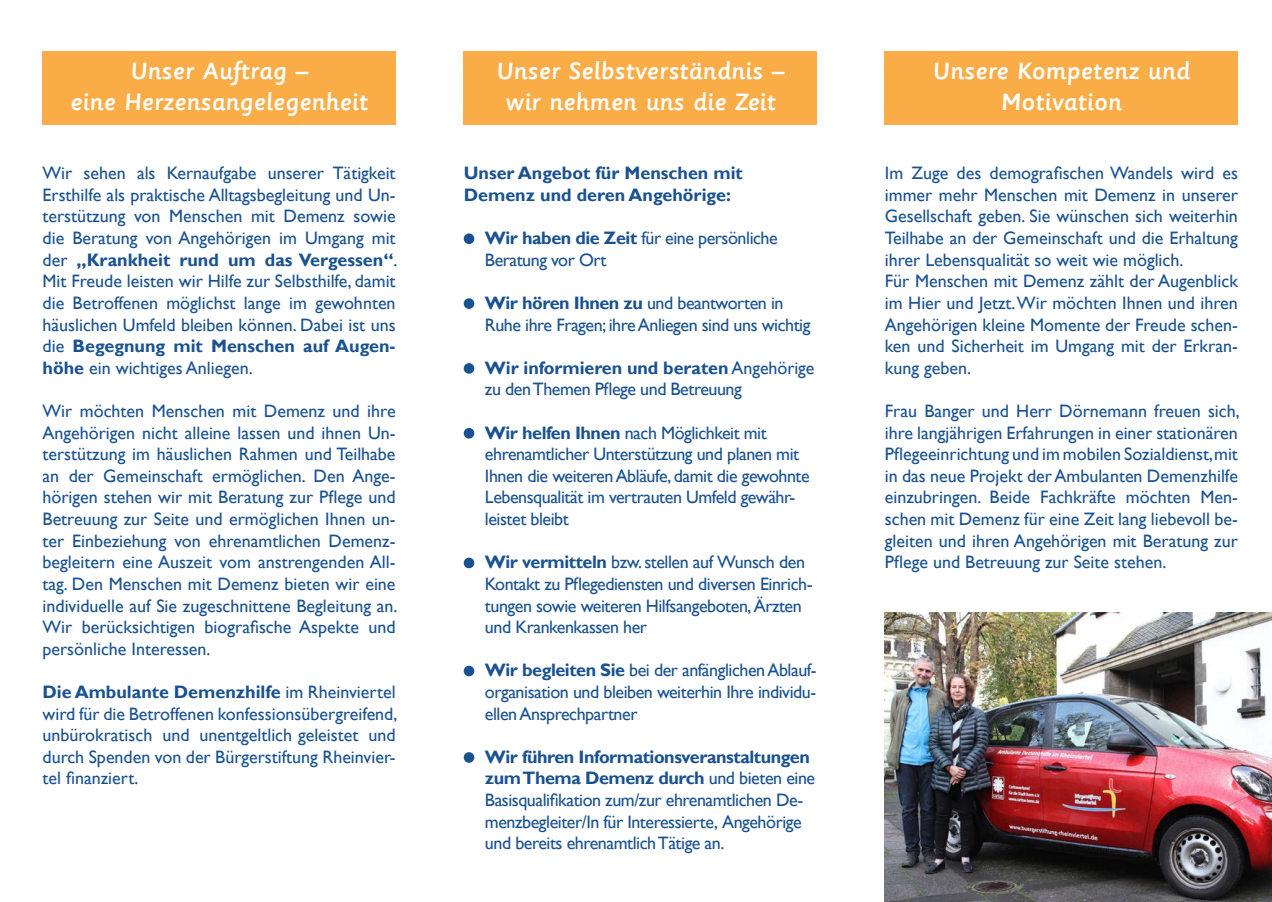
<style>
.page{position:relative;width:1272px;height:902px;background:#fff}
.page>*{position:absolute;margin:0;border:0;box-sizing:border-box;transform-origin:0 0}
.t1{font:500 25.5px/30.6px "Sassoon Primary Com";color:#fff;text-align:center}
.t2{font:18px/21.6px "Gill Sans";letter-spacing:-.025em;color:#1a5291}
.t3{font:18px/21.6px "Gill Sans";color:#1a5291}
.t4{font:700 18px/21.6px "Gill Sans";color:#1a5291}
.s1{font-weight:700}
</style>
<div class="page">
<div style="left:43px;top:51px;width:352px;height:73px;background:#faac46"></div>
<div style="left:463px;top:51px;width:353px;height:73px;background:#faac46"></div>
<div style="left:463px;top:233px;width:11px;height:11px;background:#1a5291;border-radius:50%"></div>
<div style="left:463px;top:298px;width:11px;height:11px;background:#1a5291;border-radius:50%"></div>
<div style="left:463px;top:363px;width:11px;height:11px;background:#1a5291;border-radius:50%"></div>
<div style="left:463px;top:428px;width:11px;height:10px;background:#1a5291;border-radius:50%"></div>
<div style="left:463px;top:557px;width:11px;height:11px;background:#1a5291;border-radius:50%"></div>
<div style="left:463px;top:665px;width:11px;height:11px;background:#1a5291;border-radius:50%"></div>
<div style="left:463px;top:752px;width:11px;height:10px;background:#1a5291;border-radius:50%"></div>
<div style="left:884px;top:51px;width:353px;height:73px;background:#faac46"></div>
<img style="left:884px;top:612px;width:387px;height:289px">
<h1 class="t1" style="left:70px;top:56px;width:299px">Unser Auftrag –<br>eine Herzensangelegenheit</h1>
<h1 class="t1" style="left:496px;top:56px;width:290px">Unser Selbstverständnis – wir nehmen uns die Zeit</h1>
<p class="t2" style="left:43px;top:163px;width:356px;text-align:justify">Wir sehen als Kernaufgabe unserer Tätigkeit Ersthilfe als praktische Alltagsbegleitung und Un&shy;terstützung von Menschen mit Demenz sowie die Beratung von Angehörigen im Umgang mit der <span class="s1">„Krankheit rund um das Vergessen“</span>.<br>Mit Freude leisten wir Hilfe zur Selbsthilfe, damit die Betroffenen möglichst lange im gewohnten häuslichen Umfeld bleiben können. Dabei ist uns die <span class="s1">Begegnung mit Menschen auf Augen&shy;höhe</span> ein wichtiges Anliegen.</p>
<p class="t2" style="left:43px;top:400px;width:356px;text-align:justify">Wir möchten Menschen mit Demenz und ihre Angehörigen nicht alleine lassen und ihnen Un&shy;terstützung im häuslichen Rahmen und Teilhabe an der Gemeinschaft ermöglichen. Den Ange&shy;hörigen stehen wir mit Beratung zur Pflege und Betreuung zur Seite und ermöglichen Ihnen un&shy;ter Einbeziehung von ehrenamtlichen Demenz&shy;begleitern eine Auszeit vom anstrengenden All&shy;tag. Den Menschen mit Demenz bieten wir eine individuelle auf Sie zugeschnittene Begleitung an.<br>Wir berücksichtigen biografische Aspekte und persönliche Interessen.</p>
<p class="t2" style="left:43px;top:681px;width:356px;text-align:justify"><span class="s1">Die Ambulante Demenzhilfe</span> im Rheinviertel wird für die Betroffenen konfessionsübergreifend, unbürokratisch und unentgeltlich geleistet und durch Spenden von der Bürgerstiftung Rheinvier&shy;tel finanziert.</p>
<p class="t4" style="left:463px;top:163px;width:281px">Unser Angebot für Menschen mit<br>Demenz und deren Angehörige:</p>
<p class="t2" style="left:485px;top:227px;width:294px"><span class="s1">Wir haben die Zeit</span> für eine persönliche<br>Beratung vor Ort</p>
<p class="t2" style="left:485px;top:292px;width:327px"><span class="s1">Wir hören Ihnen zu</span> und beantworten in<br>Ruhe ihre Fragen; ihre Anliegen sind uns wichtig</p>
<p class="t2" style="left:485px;top:357px;width:331px"><span class="s1">Wir informieren und beraten</span> Angehörige zu den Themen Pflege und Betreuung</p>
<p class="t2" style="left:485px;top:422px;width:326px"><span class="s1">Wir helfen Ihnen</span> nach Möglichkeit mit ehrenamtlicher Unterstützung und planen mit Ihnen die weiteren Abläufe, damit die gewohnte Lebensqualität im vertrauten Umfeld gewähr&shy;leistet bleibt</p>
<p class="t2" style="left:485px;top:551px;width:329px"><span class="s1">Wir vermitteln</span> bzw. stellen auf Wunsch den Kontakt zu Pflegediensten und diversen Einrich&shy;tungen sowie weiteren Hilfsangeboten, Ärzten und Krankenkassen her</p>
<p class="t2" style="left:485px;top:659px;width:333px;text-align:justify"><span class="s1">Wir begleiten Sie</span> bei der anfänglichen Ablauf&shy;organisation und bleiben weiterhin Ihre individu&shy;ellen Ansprechpartner</p>
<p class="t2" style="left:485px;top:746px;width:332px"><span class="s1">Wir führen Informationsveranstaltungen zum Thema Demenz durch</span> und bieten eine Basisqualifikation zum/zur ehrenamtlichen De&shy;menzbegleiter/In für Interessierte, Angehörige und bereits ehrenamtlich Tätige an.</p>
<h1 class="t1" style="left:932px;top:56px;width:259px">Unsere Kompetenz und<br>Motivation</h1>
<p class="t3" style="left:884px;top:163px;width:354px">Im Zuge des demografischen Wandels wird es immer mehr Menschen mit Demenz in unserer Gesellschaft geben. Sie wünschen sich weiterhin Teilhabe an der Gemeinschaft und die Erhaltung ihrer Lebensqualität so weit wie möglich.<br>Für Menschen mit Demenz zählt der Augenblick im Hier und Jetzt. Wir möchten Ihnen und ihren Angehörigen kleine Momente der Freude schen&shy;ken und Sicherheit im Umgang mit der Erkran&shy;kung geben.</p>
<p class="t2" style="left:884px;top:400px;width:356px;text-align:justify">Frau Banger und Herr Dörnemann freuen sich, ihre langjährigen Erfahrungen in einer stationären Pflegeeinrichtung und im mobilen Sozialdienst, mit in das neue Projekt der Ambulanten Demenzhilfe einzubringen. Beide Fachkräfte möchten Men&shy;schen mit Demenz für eine Zeit lang liebevoll be&shy;gleiten und ihren Angehörigen mit Beratung zur Pflege und Betreuung zur Seite stehen.</p>
</div>
